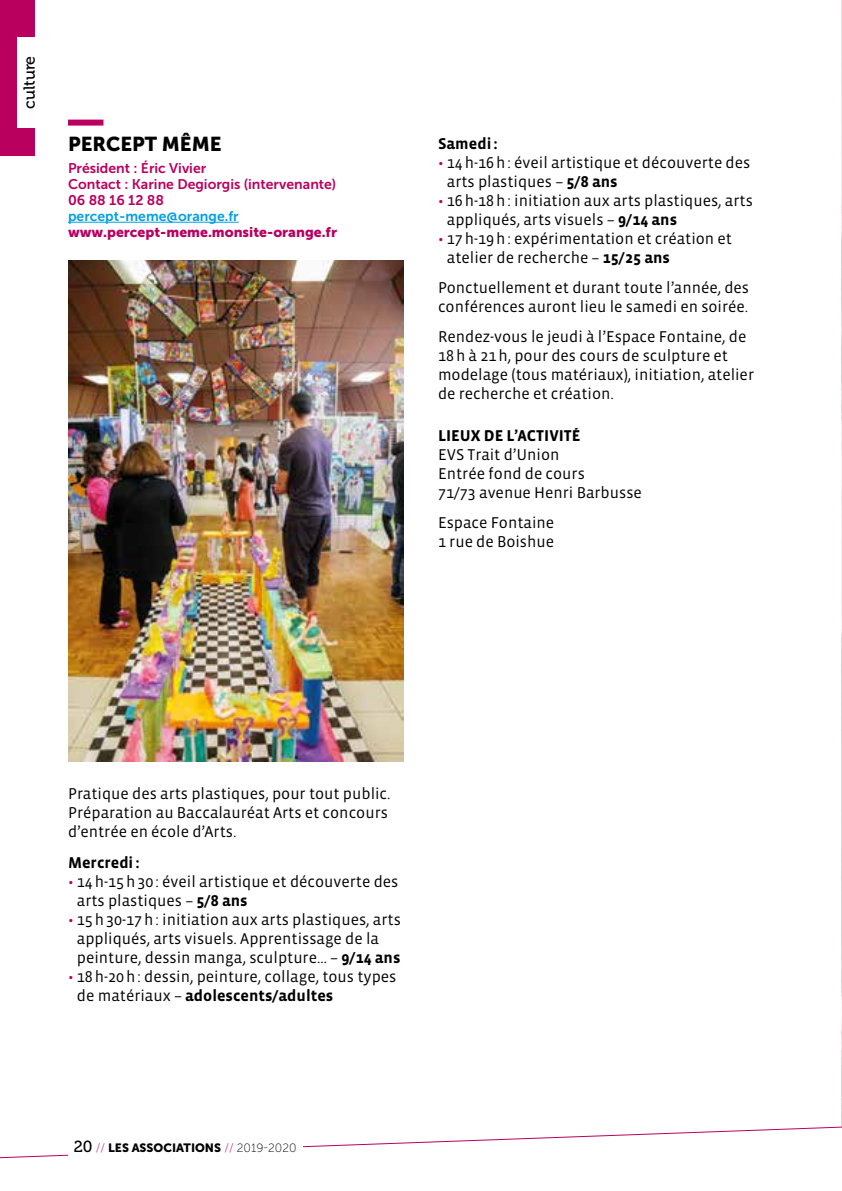
<style>
.page{position:relative;width:842px;height:1191px;background:#fff}
.page>*{position:absolute;margin:0;border:0;box-sizing:border-box;transform-origin:0 0}
.t1{font:20px "Museo Sans 900";color:#000}
.t2{font:16px/19px "Vista Sans";color:#000}
.t3{font:700 16px "Vista Sans";color:#000}
.t4{font:16px "Museo 500";color:#000}
.t5{font:14px/16px "Museo Sans 700";color:#ba005f}
.t6{font:14px "Museo Sans 900";color:#ba005f}
.t7{font:14px "Museo Sans 700";color:#009fe3}
.t8{font:12px "Museo Sans 900";color:#000}
.s1{color:#ba005f}
.s2{font-weight:700}
.s3{font-family:"Museo 500";font-size:16px}
.s4{font-family:"Museo Sans 100";color:#ba005f}
.s5{font-family:"Museo Sans 100"}
</style>
<div class="page">
<img style="left:841px;top:0;width:1px;height:1094px">
<svg style="left:0;top:1094px;width:842px;height:65px"></svg>
<div style="left:68px;top:120px;width:35px;height:6px;background:#ba005f"></div>
<hr style="left:68px;top:222px;width:171px;height:1px;background:#009fe3">
<img style="left:68px;top:261px;width:336px;height:501px">
<div style="left:0;top:0;width:34px;height:155px;background:#ba005f"></div>
<div style="left:17px;top:37px;width:34px;height:91px;background:#fff"></div>
<div style="left:68px;top:1134px;width:234px;height:23px;background:#fff"></div>
<p class="t4" style="left:20px;top:109px;width:55px;rotate:-90deg">culture</p>
<p class="t1" style="left:68px;top:133px;width:155px">PERCEPT MÊME</p>
<p class="t5" style="left:68px;top:160px;width:270px">Président : Éric Vivier<br>Contact : Karine Degiorgis (intervenante)<br>06 88 16 12 88</p>
<p class="t7" style="left:68px;top:208px;width:172px">percept-meme@orange.fr</p>
<p class="t6" style="left:68px;top:224px;width:270px">www.percept-meme.monsite-orange.fr</p>
<p class="t3" style="left:438px;top:135px;width:61px">Samedi:</p>
<p class="t2" style="left:447px;top:153px;width:305px;text-indent:-9px"><span class="s1">•</span> 14h-16h: éveil artistique et découverte des arts plastiques – <span class="s2">5/8 ans</span></p>
<p class="t2" style="left:447px;top:191px;width:307px;text-indent:-9px"><span class="s1">•</span> 16h-18h: initiation aux arts plastiques, arts appliqués, arts visuels – <span class="s2">9/14 ans</span></p>
<p class="t2" style="left:447px;top:229px;width:287px;text-indent:-9px"><span class="s1">•</span> 17h-19h: expérimentation et création et atelier de recherche – <span class="s2">15/25 ans</span></p>
<p class="t2" style="left:438px;top:278px;width:313px">Ponctuellement et durant toute l’année, des conférences auront lieu le samedi en soirée.</p>
<p class="t2" style="left:438px;top:328px;width:318px">Rendez-vous le jeudi à l’Espace Fontaine, de 18h à 21h, pour des cours de sculpture et modelage (tous matériaux), initiation, atelier de recherche et création.</p>
<p class="t3" style="left:438px;top:427px;width:144px">LIEUX DE L’ACTIVITÉ</p>
<p class="t2" style="left:438px;top:445px;width:205px">EVS Trait d’Union<br>Entrée fond de cours<br>71/73 avenue Henri Barbusse</p>
<p class="t2" style="left:438px;top:514px;width:118px">Espace Fontaine<br>1 rue de Boishue</p>
<p class="t2" style="left:68px;top:785px;width:324px">Pratique des arts plastiques, pour tout public.<br>Préparation au Baccalauréat Arts et concours d’entrée en école d’Arts.</p>
<p class="t3" style="left:68px;top:854px;width:73px">Mercredi:</p>
<p class="t2" style="left:77px;top:872px;width:323px;text-indent:-9px"><span class="s1">•</span> 14h-15h30: éveil artistique et découverte des arts plastiques – <span class="s2">5/8 ans</span></p>
<p class="t2" style="left:77px;top:910px;width:325px;text-indent:-9px"><span class="s1">•</span> 15h30-17h: initiation aux arts plastiques, arts appliqués, arts visuels. Apprentissage de la peinture, dessin manga, sculpture… – <span class="s2">9/14 ans</span></p>
<p class="t2" style="left:77px;top:967px;width:321px;text-indent:-9px"><span class="s1">•</span> 18h-20h: dessin, peinture, collage, tous types de matériaux – <span class="s2">adolescents/adultes</span></p>
<p class="t8" style="left:74px;top:1141px;width:224px"><span class="s3">20</span> <span class="s4">//</span> LES ASSOCIATIONS <span class="s4">//</span> <span class="s5">2019-2020</span></p>
</div>
